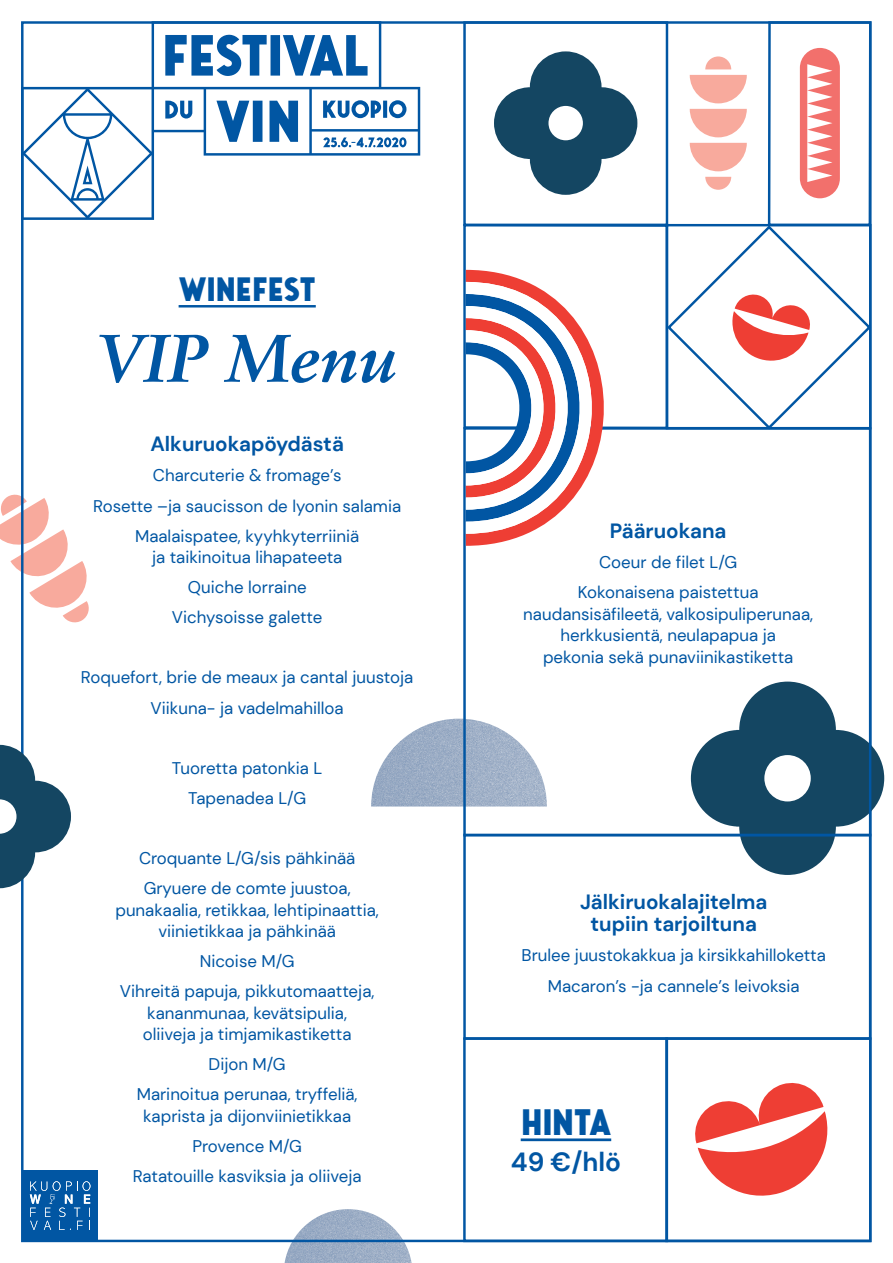
<style>
.page{position:relative;width:893px;height:1263px;background:#fff}
.page>*{position:absolute;margin:0;border:0;box-sizing:border-box;transform-origin:0 0}
.otsikko{font:italic 700 67.5px "Sabon LT Pro";color:#0156a3}
.alaotsikko{font:700 36.75px "Saveur Sans";color:#0156a3}
.otsikko-2{font:700 33.75px "Saveur Sans";color:#0156a3}
.alaotsikko-2{font:700 26.25px "DM Sans";color:#0156a3}
.leipis{font:700 20.7px/22.6px "DM Sans";color:#0156a3;text-align:center}
.leipis-2{font:16.8px/21.6px "DM Sans";color:#0156a3;text-align:center}
</style>
<div class="page">
<img style="left:371px;top:719px;width:176px;height:87px">
<img style="left:285px;top:1209px;width:127px;height:54px">
<div style="left:23px;top:1170px;width:75px;height:71px;background:#0156a3"></div>
<svg style="left:30px;top:1181px;width:60px;height:49px"></svg>
<svg style="left:0;top:494px;width:89px;height:129px"></svg>
<svg style="left:21px;top:21px;width:399px;height:199px"></svg>
<hr style="left:179px;top:305px;width:137px;height:2px;background:#0156a3">
<div style="left:463px;top:21px;width:205px;height:205px;border:2px solid #0156a3"></div>
<div style="left:463px;top:1037px;width:205px;height:205px;border:2px solid #0156a3"></div>
<div style="left:665px;top:1037px;width:206px;height:205px;border:2px solid #0156a3"></div>
<svg style="left:691px;top:682px;width:193px;height:193px"></svg>
<svg style="left:695px;top:1083px;width:133px;height:113px"></svg>
<div style="left:463px;top:834px;width:408px;height:206px;border:2px solid #0156a3"></div>
<svg style="left:466px;top:534px;width:60px;height:12px"></svg>
<svg style="left:494px;top:51px;width:143px;height:144px"></svg>
<svg style="left:0;top:745px;width:71px;height:143px"></svg>
<div style="left:768px;top:21px;width:103px;height:205px;border:2px solid #0156a3"></div>
<svg style="left:705px;top:177px;width:26px;height:13px"></svg>
<svg style="left:705px;top:56px;width:26px;height:13px"></svg>
<svg style="left:690px;top:143px;width:57px;height:28px"></svg>
<svg style="left:690px;top:109px;width:57px;height:28px"></svg>
<svg style="left:690px;top:75px;width:57px;height:28px"></svg>
<svg style="left:800px;top:48px;width:40px;height:150px"></svg>
<svg style="left:463px;top:223px;width:409px;height:311px"></svg>
<hr style="left:521px;top:1138px;width:90px;height:3px;background:#0156a3">
<p class="otsikko-2" style="left:179px;top:271px;width:139px">WINEFEST</p>
<p class="otsikko" style="left:97px;top:316px;width:301px">VIP Menu</p>
<p class="leipis" style="left:150px;top:433px;width:195px">Alkuruokapöydästä</p>
<p class="leipis-2" style="left:153px;top:465px;width:190px">Charcuterie &amp; fromage’s</p>
<p class="leipis-2" style="left:93px;top:495px;width:310px">Rosette –ja saucisson de lyonin salamia</p>
<p class="leipis-2" style="left:135px;top:525px;width:226px">Maalaispatee, kyyhkyterriiniä ja taikinoitua lihapateeta</p>
<p class="leipis-2" style="left:188px;top:576px;width:120px">Quiche lorraine</p>
<p class="leipis-2" style="left:172px;top:606px;width:152px">Vichysoisse galette</p>
<p class="leipis-2" style="left:81px;top:667px;width:334px">Roquefort, brie de meaux ja cantal juustoja</p>
<p class="leipis-2" style="left:151px;top:697px;width:195px">Viikuna- ja vadelmahilloa</p>
<p class="leipis-2" style="left:172px;top:757px;width:152px">Tuoretta patonkia L</p>
<p class="leipis-2" style="left:188px;top:787px;width:119px">Tapenadea L/G</p>
<p class="leipis-2" style="left:139px;top:847px;width:218px">Croquante L/G/sis pähkinää</p>
<p class="leipis-2" style="left:115px;top:877px;width:265px">Gryuere de comte juustoa, punakaalia, retikkaa, lehtipinaattia, viinietikkaa ja pähkinää</p>
<p class="leipis-2" style="left:200px;top:950px;width:96px">Nicoise M/G</p>
<p class="leipis-2" style="left:120px;top:980px;width:256px">Vihreitä papuja, pikkutomaatteja, kananmunaa, kevätsipulia, oliiveja ja timjamikastiketta</p>
<p class="leipis-2" style="left:209px;top:1054px;width:79px">Dijon M/G</p>
<p class="leipis-2" style="left:137px;top:1084px;width:222px">Marinoitua perunaa, tryffeliä, kaprista ja dijonviinietikkaa</p>
<p class="leipis-2" style="left:192px;top:1135px;width:111px">Provence M/G</p>
<p class="leipis-2" style="left:133px;top:1165px;width:230px">Ratatouille kasviksia ja oliiveja</p>
<p class="leipis" style="left:610px;top:519px;width:118px">Pääruokana</p>
<p class="leipis-2" style="left:599px;top:551px;width:140px">Coeur de filet L/G</p>
<p class="leipis-2" style="left:523px;top:581px;width:291px">Kokonaisena paistettua naudansisäfileetä, valkosipuliperunaa, herkkusientä, neulapapua ja<br>pekonia sekä punaviinikastiketta</p>
<p class="leipis" style="left:580px;top:890px;width:189px">Jälkiruokalajitelma tupiin tarjoiltuna</p>
<p class="leipis-2" style="left:522px;top:945px;width:306px">Brulee juustokakkua ja kirsikkahilloketta</p>
<p class="leipis-2" style="left:548px;top:975px;width:253px">Macaron’s -ja cannele’s leivoksia</p>
<p class="alaotsikko" style="left:521px;top:1101px;width:92px">HINTA</p>
<p class="alaotsikko-2" style="left:511px;top:1145px;width:112px">49 €/hlö</p>
</div>
